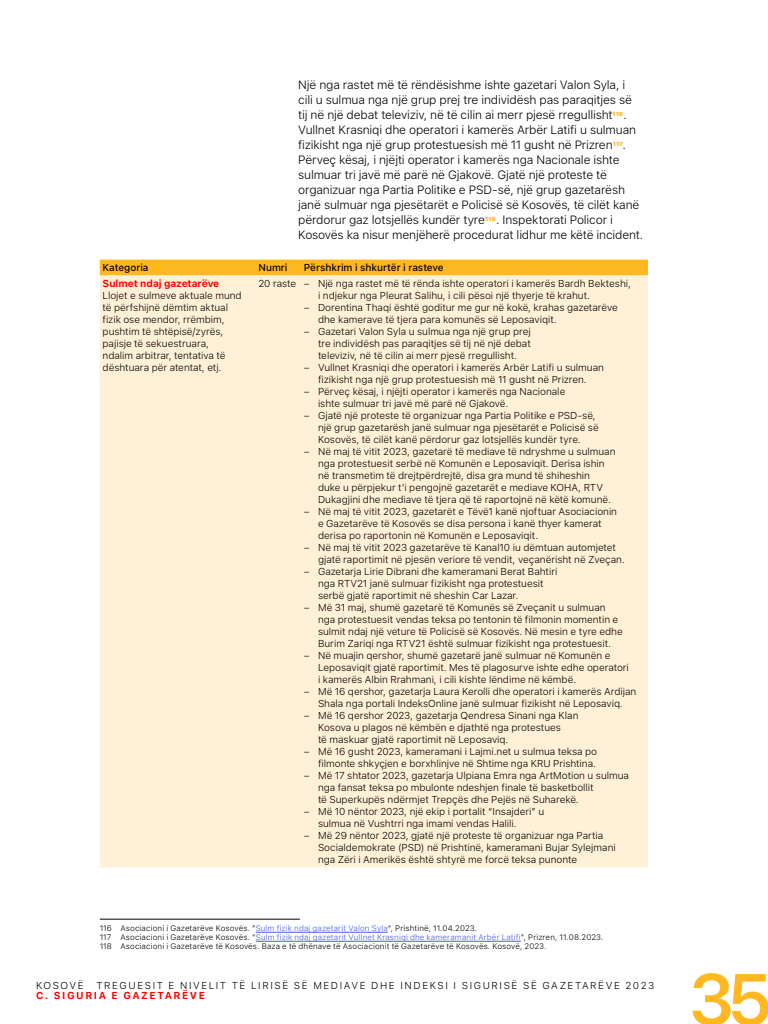
<style>
.page{position:relative;width:768px;height:1024px;background:#fff}
.page>*{position:absolute;margin:0;border:0;box-sizing:border-box;transform-origin:0 0}
.t1{font:600 72px "SF Pro Text";color:#ffb81f}
.t2{font:300 12px/15px "SF Pro Text";letter-spacing:-.015em;color:#000}
.t3{font:300 10px/12px "SF Pro Text";letter-spacing:-.005em;color:#000}
.t4{font:300 10px "SF Pro Text";letter-spacing:.16em;color:#000}
.t5{font:700 10px "SF Pro Text";letter-spacing:-.005em;color:#f00}
.t6{font:500 10px "SF Pro Text";letter-spacing:-.005em;color:#000}
.t7{font:300 8px/9px "SF Pro Text";letter-spacing:.015em;color:#000}
.s1{color:#485cdb}
</style>
<div class="page">
<div style="left:100px;top:260px;width:548px;height:15px;background:#ffb81f"></div>
<div style="left:100px;top:275px;width:548px;height:592px;background:#fff1d7"></div>
<hr style="left:100px;top:919px;width:200px;height:1px;background:#000">
<hr style="left:256px;top:932px;width:132px;height:1px;background:#485cdb">
<hr style="left:256px;top:941px;width:265px;height:1px;background:#485cdb">
<p class="t2" style="left:298px;top:77px;width:347px">Një nga rastet më të rëndësishme ishte gazetari Valon Syla, i<br>cili u sulmua nga një grup prej tre individësh pas paraqitjes së tij në një debat televiziv, në të cilin ai merr pjesë rregullisht<sup>116</sup>.<br>Vullnet Krasniqi dhe operatori i kamerës Arbër Latifi u sulmuan fizikisht nga një grup protestuesish më 11 gusht në Prizren<sup>117</sup>.<br>Përveç kësaj, i njëjti operator i kamerës nga Nacionale ishte sulmuar tri javë më parë në Gjakovë. Gjatë një proteste të organizuar nga Partia Politike e PSD-së, një grup gazetarësh janë sulmuar nga pjesëtarët e Policisë së Kosovës, të cilët kanë përdorur gaz lotsjellës kundër tyre<sup>118</sup>. Inspektorati Policor i Kosovës ka nisur menjëherë procedurat lidhur me këtë incident.</p>
<p class="t6" style="left:103px;top:262px;width:48px">Kategoria</p>
<p class="t6" style="left:259px;top:262px;width:30px">Numri</p>
<p class="t6" style="left:304px;top:262px;width:141px">Përshkrim i shkurtër i rasteve</p>
<p class="t5" style="left:103px;top:278px;width:118px">Sulmet ndaj gazetarëve</p>
<p class="t3" style="left:103px;top:290px;width:141px">Llojet e sulmeve aktuale mund të përfshijnë dëmtim aktual fizik ose mendor, rrëmbim, pushtim të shtëpisë/zyrës, pajisje të sekuestruara, ndalim arbitrar, tentativa të dështuara për atentat, etj.</p>
<p class="t3" style="left:318px;top:278px;width:314px;text-indent:-60px">20 raste – Një nga rastet më të rënda ishte operatori i kamerës Bardh Bekteshi, i ndjekur nga Pleurat Salihu, i cili pësoi një thyerje të krahut.</p>
<p class="t3" style="left:318px;top:302px;width:301px;text-indent:-14px">– Dorentina Thaqi është goditur me gur në kokë, krahas gazetarëve dhe kamerave të tjera para komunës së Leposaviqit.</p>
<p class="t3" style="left:318px;top:326px;width:214px;text-align:justify;text-indent:-14px">– Gazetari Valon Syla u sulmua nga një grup prej tre individësh pas paraqitjes së tij në një debat televiziv, në të cilin ai merr pjesë rregullisht.</p>
<p class="t3" style="left:304px;top:362px;width:302px;text-align:center">– Vullnet Krasniqi dhe operatori i kamerës Arbër Latifi u sulmuan fizikisht nga një grup protestuesish më 11 gusht në Prizren.</p>
<p class="t3" style="left:318px;top:386px;width:249px;text-indent:-14px">– Përveç kësaj, i njëjti operator i kamerës nga Nacionale ishte sulmuar tri javë më parë në Gjakovë.</p>
<p class="t3" style="left:318px;top:410px;width:282px;text-indent:-14px">– Gjatë një proteste të organizuar nga Partia Politike e PSD-së, një grup gazetarësh janë sulmuar nga pjesëtarët e Policisë së<br>Kosovës, të cilët kanë përdorur gaz lotsjellës kundër tyre.</p>
<p class="t3" style="left:318px;top:446px;width:299px;text-indent:-14px">– Në maj të vitit 2023, gazetarë të mediave të ndryshme u sulmuan nga protestuesit serbë në Komunën e Leposaviqit. Derisa ishin në transmetim të drejtpërdrejtë, disa gra mund të shiheshin<br>duke u përpjekur t'i pengojnë gazetarët e mediave KOHA, RTV Dukagjini dhe mediave të tjera që të raportojnë në këtë komunë.</p>
<p class="t3" style="left:318px;top:506px;width:301px;text-indent:-14px">– Në maj të vitit 2023, gazetarët e Tëvë1 kanë njoftuar Asociacionin e Gazetarëve të Kosovës se disa persona i kanë thyer kamerat derisa po raportonin në Komunën e Leposaviqit.</p>
<p class="t3" style="left:318px;top:542px;width:308px;text-indent:-14px">– Në maj të vitit 2023 gazetarëve të Kanal10 iu dëmtuan automjetet gjatë raportimit në pjesën veriore të vendit, veçanërisht në Zveçan.</p>
<p class="t3" style="left:318px;top:566px;width:241px;text-indent:-14px">– Gazetarja Lirie Dibrani dhe kameramani Berat Bahtiri nga RTV21 janë sulmuar fizikisht nga protestuesit serbë gjatë raportimit në sheshin Car Lazar.</p>
<p class="t3" style="left:318px;top:602px;width:306px;text-indent:-14px">– Më 31 maj, shumë gazetarë të Komunës së Zveçanit u sulmuan nga protestuesit vendas teksa po tentonin të filmonin momentin e sulmit ndaj një veture të Policisë së Kosovës. Në mesin e tyre edhe Burim Zariqi nga RTV21 është sulmuar fizikisht nga protestuesit.</p>
<p class="t3" style="left:318px;top:650px;width:312px;text-indent:-14px">– Në muajin qershor, shumë gazetarë janë sulmuar në Komunën e<br>Leposaviqit gjatë raportimit. Mes të plagosurve ishte edhe operatori i kamerës Albin Rrahmani, i cili kishte lëndime në këmbë.</p>
<p class="t3" style="left:304px;top:686px;width:334px;text-align:center">– Më 16 qershor, gazetarja Laura Kerolli dhe operatori i kamerës Ardijan<br>Shala nga portali IndeksOnline janë sulmuar fizikisht në Leposaviq.</p>
<p class="t3" style="left:318px;top:710px;width:262px;text-indent:-14px">– Më 16 qershor 2023, gazetarja Qendresa Sinani nga Klan<br>Kosova u plagos në këmbën e djathtë nga protestues<br>të maskuar gjatë raportimit në Leposaviq.</p>
<p class="t3" style="left:304px;top:746px;width:295px;text-align:right">– Më 16 gusht 2023, kameramani i Lajmi.net u sulmua teksa po filmonte shkyçjen e borxhlinjve në Shtime nga KRU Prishtina.</p>
<p class="t3" style="left:318px;top:770px;width:313px;text-indent:-14px">– Më 17 shtator 2023, gazetarja Ulpiana Emra nga ArtMotion u sulmua nga fansat teksa po mbulonte ndeshjen finale të basketbollit<br>të Superkupës ndërmjet Trepçës dhe Pejës në Suharekë.</p>
<p class="t3" style="left:318px;top:806px;width:228px;text-indent:-14px">– Më 10 nëntor 2023, një ekip i portalit “Insajderi” u sulmua në Vushtrri nga imami vendas Halili.</p>
<p class="t3" style="left:318px;top:830px;width:299px;text-indent:-14px">– Më 29 nëntor 2023, gjatë një proteste të organizuar nga Partia<br>Socialdemokrate (PSD) në Prishtinë, kameramani Bujar Sylejmani nga Zëri i Amerikës është shtyrë me forcë teksa punonte</p>
<p class="t7" style="left:100px;top:924px;width:505px">116 Asociacioni i Gazetarëve Kosovës. ”<span class="s1">Sulm fizik ndaj gazetarit Valon Syla</span>“, Prishtinë, 11.04.2023.<br>117 Asociacioni i Gazetarëve Kosovës. "<span class="s1">Sulm fizik ndaj gazetarit Vullnet Krasniqi dhe kameramanit Arbër Latifi</span>”, Prizren, 11.08.2023.<br>118 Asociacioni i Gazetarëve të Kosovës. Baza e të dhënave të Asociacionit të Gazetarëve të Kosovës. Kosovë, 2023.</p>
<p class="t3" style="left:36px;top:980px;width:49px">KOSOVË</p>
<p class="t4" style="left:97px;top:980px;width:559px">TREGUESIT E NIVELIT TË LIRISË SË MEDIAVE DHE INDEKSI I SIGURISË SË GAZETARËVE 2023</p>
<p class="t5" style="left:36px;top:990px;width:35px">C. Siguria</p>
<p class="t5" style="left:112px;top:990px;width:21px">e gazetarëve</p>
<h1 class="t1" style="left:688px;top:958px;width:87px">35</h1>
</div>
